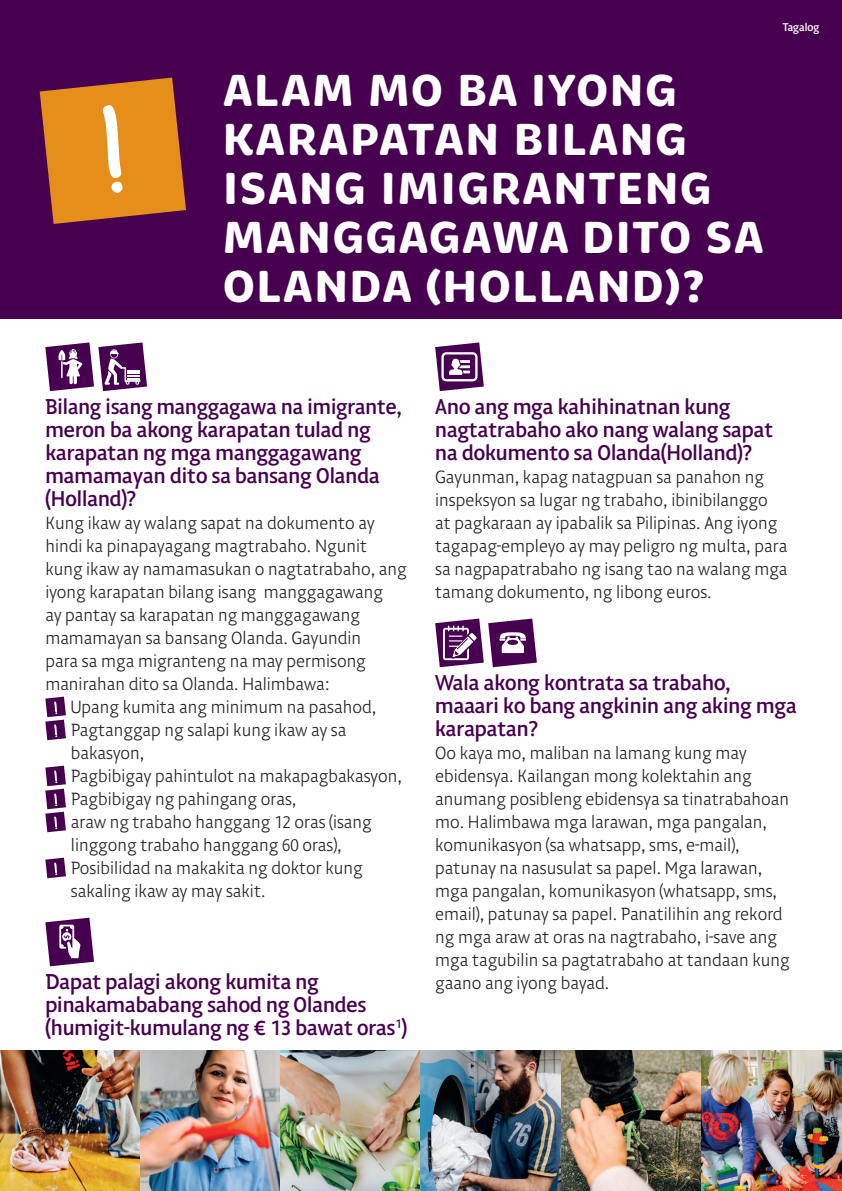
<style>
.page{position:relative;width:842px;height:1191px;background:#fff}
.page>*{position:absolute;margin:0;border:0;box-sizing:border-box;transform-origin:0 0}
.t1{font:700 45.8px/49px "Brevia";letter-spacing:.015em;color:#fff}
.t2{font:700 23px/23px "Adam BP Text";color:#47004f}
.t3{font:100 19px/23px "Adam BP Text";color:#231f20}
.t4{font:700 12px "Adam BP Text";color:#fff}
</style>
<div class="page">
<div style="left:0;top:0;width:842px;height:318px;background:#47004f"></div>
<svg style="left:45px;top:342px;width:102px;height:49px"></svg>
<svg style="left:45px;top:917px;width:49px;height:49px"></svg>
<svg style="left:435px;top:342px;width:49px;height:49px"></svg>
<svg style="left:435px;top:618px;width:102px;height:49px"></svg>
<img style="left:0;top:1050px;width:842px;height:141px">
<svg style="left:45px;top:696px;width:21px;height:44px"></svg>
<svg style="left:45px;top:765px;width:21px;height:67px"></svg>
<svg style="left:45px;top:857px;width:21px;height:21px"></svg>
<svg style="left:40px;top:78px;width:146px;height:146px"></svg>
<h1 class="t1" style="left:222px;top:66px;width:543px">ALAM MO BA IYONG<br>KARAPATAN BILANG<br>ISANG IMIGRANTENG<br>MANGGAGAWA DITO SA<br>OLANDA (HOLLAND)?</h1>
<p class="t4" style="left:783px;top:19px;width:38px">Tagalog</p>
<p class="t2" style="left:45px;top:395px;width:358px">Bilang isang manggagawa na imigrante, meron ba akong karapatan tulad ng karapatan ng mga manggagawang mamamayan dito sa bansang Olanda (Holland)?</p>
<p class="t3" style="left:45px;top:511px;width:363px">Kung ikaw ay walang sapat na dokumento ay hindi ka pinapayagang magtrabaho. Ngunit kung ikaw ay namamasukan o nagtatrabaho, ang iyong karapatan bilang isang manggagawang<br>ay pantay sa karapatan ng manggagawang mamamayan sa bansang Olanda. Gayundin<br>para sa mga migranteng na may permisong manirahan dito sa Olanda. Halimbawa:</p>
<p class="t3" style="left:71px;top:695px;width:307px">Upang kumita ang minimum na pasahod,</p>
<p class="t3" style="left:71px;top:718px;width:277px">Pagtanggap ng salapi kung ikaw ay sa bakasyon,</p>
<p class="t3" style="left:71px;top:764px;width:333px">Pagbibigay pahintulot na makapagbakasyon,</p>
<p class="t3" style="left:71px;top:787px;width:227px">Pagbibigay ng pahingang oras,</p>
<p class="t3" style="left:71px;top:810px;width:302px">araw ng trabaho hanggang 12 oras (isang linggong trabaho hanggang 60 oras),</p>
<p class="t3" style="left:71px;top:856px;width:293px">Posibilidad na makakita ng doktor kung sakaling ikaw ay may sakit.</p>
<p class="t2" style="left:45px;top:970px;width:363px">Dapat palagi akong kumita ng pinakamababang sahod ng Olandes (humigit-kumulang ng € 13 bawat oras<sup>1</sup>)</p>
<p class="t2" style="left:435px;top:395px;width:339px">Ano ang mga kahihinatnan kung nagtatrabaho ako nang walang sapat na dokumento sa Olanda(Holland)?</p>
<p class="t3" style="left:435px;top:465px;width:354px">Gayunman, kapag natagpuan sa panahon ng inspeksyon sa lugar ng trabaho, ibinibilanggo at pagkaraan ay ipabalik sa Pilipinas. Ang iyong tagapag-empleyo ay may peligro ng multa, para sa nagpapatrabaho ng isang tao na walang mga tamang dokumento, ng libong euros.</p>
<p class="t2" style="left:435px;top:671px;width:363px">Wala akong kontrata sa trabaho, maaari ko bang angkinin ang aking mga karapatan?</p>
<p class="t3" style="left:435px;top:741px;width:356px">Oo kaya mo, maliban na lamang kung may ebidensya. Kailangan mong kolektahin ang anumang posibleng ebidensya sa tinatrabahoan mo. Halimbawa mga larawan, mga pangalan, komunikasyon (sa whatsapp, sms, e-mail), patunay na nasusulat sa papel. Mga larawan, mga pangalan, komunikasyon (whatsapp, sms, email), patunay sa papel. Panatilihin ang rekord ng mga araw at oras na nagtrabaho, i-save ang mga tagubilin sa pagtatrabaho at tandaan kung gaano ang iyong bayad.</p>
</div>
